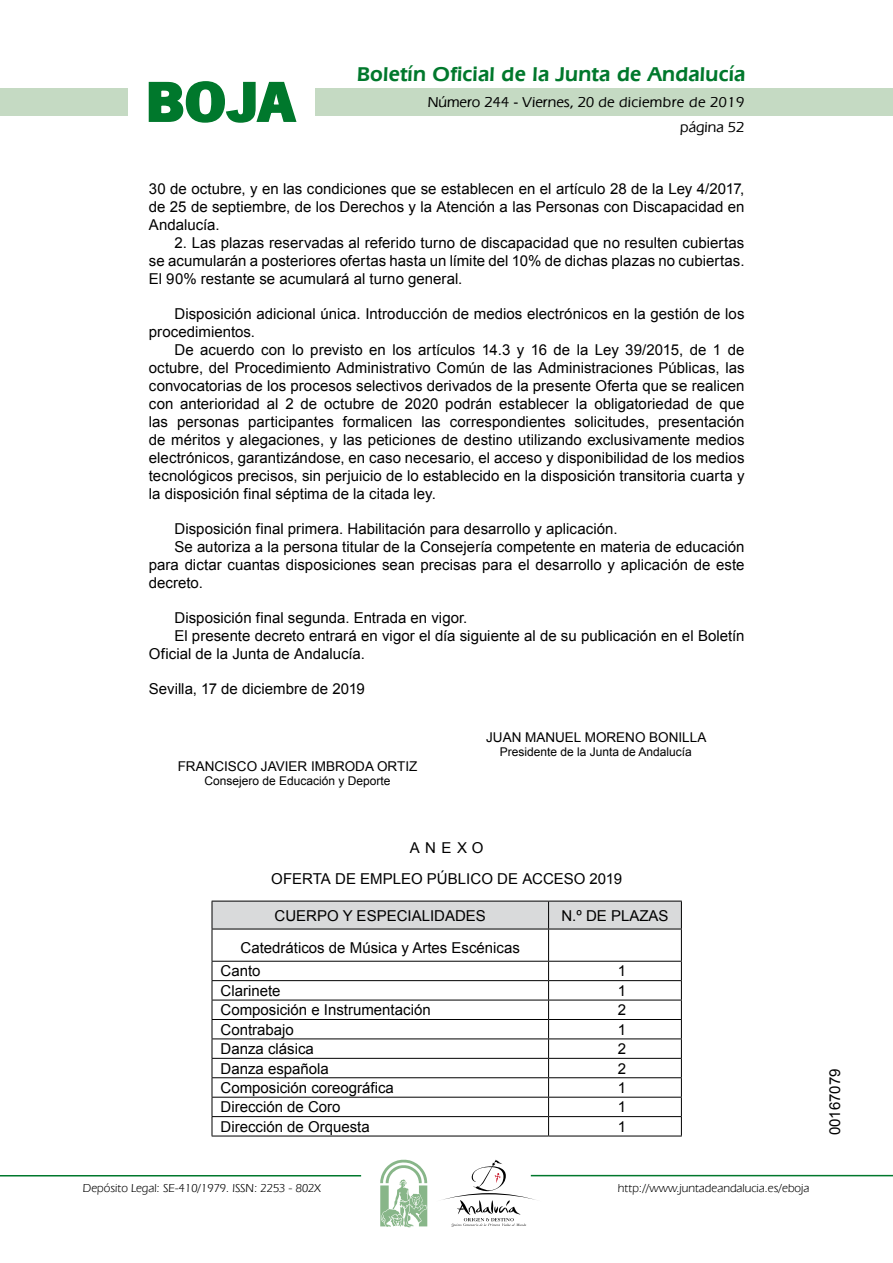
<style>
.page{position:relative;width:893px;height:1263px;background:#fff}
.page>*{position:absolute;margin:0;border:0;box-sizing:border-box;transform-origin:0 0}
.t1{font:700 57.75px "News Got T";color:#00782c;scale:1.14 1}
.t2{font:600 21px "Eras IT Cby BT";letter-spacing:.01em;color:#00782c}
.t3{font:15px/18px "Arial";color:#000;text-align:justify}
.t4{font:500 15px/24.5px "Eras IT Cby BT";color:#000;text-align:right}
.t5{font:13.5px "Arial";color:#000}
.t6{font:12px "Eras IT Cby BT";color:#000}
.t7{font:12px "Arial";color:#000}
</style>
<div class="page">
<div style="left:315px;top:88px;width:577px;height:28px;background:#c5dac3"></div>
<div style="left:0;top:88px;width:128px;height:28px;background:#c5dac3"></div>
<hr style="left:0;top:1175px;width:361px;height:2px;background:#00782c">
<hr style="left:531px;top:1175px;width:361px;height:1px;background:#00782c">
<svg style="left:148px;top:81px;width:149px;height:42px"></svg>
<svg style="left:380px;top:1159px;width:47px;height:68px"></svg>
<svg style="left:442px;top:1160px;width:100px;height:67px"></svg>
<svg style="left:212px;top:901px;width:470px;height:28px"></svg>
<hr style="left:212px;top:929px;width:336px;height:1px;background:#000">
<hr style="left:212px;top:929px;width:1px;height:32px;background:#000">
<hr style="left:548px;top:929px;width:133px;height:1px;background:#000">
<hr style="left:548px;top:929px;width:1px;height:32px;background:#000">
<hr style="left:681px;top:929px;width:1px;height:32px;background:#000">
<hr style="left:212px;top:961px;width:336px;height:1px;background:#000">
<hr style="left:548px;top:961px;width:133px;height:1px;background:#000">
<hr style="left:212px;top:980px;width:336px;height:1px;background:#000">
<hr style="left:548px;top:980px;width:133px;height:1px;background:#000">
<hr style="left:212px;top:1000px;width:336px;height:1px;background:#000">
<hr style="left:548px;top:1000px;width:133px;height:1px;background:#000">
<hr style="left:212px;top:1019px;width:336px;height:1px;background:#000">
<hr style="left:548px;top:1019px;width:133px;height:1px;background:#000">
<hr style="left:212px;top:1039px;width:336px;height:1px;background:#000">
<hr style="left:548px;top:1039px;width:133px;height:1px;background:#000">
<hr style="left:212px;top:1058px;width:336px;height:1px;background:#000">
<hr style="left:548px;top:1058px;width:133px;height:1px;background:#000">
<hr style="left:212px;top:1077px;width:336px;height:1px;background:#000">
<hr style="left:548px;top:1077px;width:133px;height:1px;background:#000">
<hr style="left:212px;top:1097px;width:336px;height:1px;background:#000">
<hr style="left:548px;top:1097px;width:133px;height:1px;background:#000">
<hr style="left:212px;top:1116px;width:336px;height:1px;background:#000">
<svg style="left:212px;top:962px;width:1px;height:174px"></svg>
<hr style="left:548px;top:1116px;width:133px;height:1px;background:#000">
<svg style="left:548px;top:962px;width:1px;height:174px"></svg>
<svg style="left:681px;top:962px;width:1px;height:174px"></svg>
<hr style="left:212px;top:1136px;width:336px;height:1px;background:#000">
<hr style="left:548px;top:1136px;width:133px;height:1px;background:#000">
<h1 class="t1" style="left:145px;top:68px;width:133px">BOJA</h1>
<h2 class="t2" style="left:357px;top:62px;width:390px">Boletín Oficial de la Junta de Andalucía</h2>
<p class="t4" style="left:428px;top:90px;width:318px">Número 244 - Viernes, 20 de diciembre de 2019 página 52</p>
<p class="t3" style="left:149px;top:180px;width:597px">30 de octubre, y en las condiciones que se establecen en el artículo 28 de la Ley 4/2017, de 25 de septiembre, de los Derechos y la Atención a las Personas con Discapacidad en Andalucía.</p>
<p class="t3" style="left:149px;top:234px;width:597px;text-indent:26px">2. Las plazas reservadas al referido turno de discapacidad que no resulten cubiertas se acumularán a posteriores ofertas hasta un límite del 10% de dichas plazas no cubiertas.<br>El 90% restante se acumulará al turno general.</p>
<p class="t3" style="left:149px;top:305px;width:597px;text-indent:26px">Disposición adicional única. Introducción de medios electrónicos en la gestión de los procedimientos.</p>
<p class="t3" style="left:149px;top:341px;width:597px;text-indent:26px">De acuerdo con lo previsto en los artículos 14.3 y 16 de la Ley 39/2015, de 1 de octubre, del Procedimiento Administrativo Común de las Administraciones Públicas, las convocatorias de los procesos selectivos derivados de la presente Oferta que se realicen con anterioridad al 2 de octubre de 2020 podrán establecer la obligatoriedad de que las personas participantes formalicen las correspondientes solicitudes, presentación de méritos y alegaciones, y las peticiones de destino utilizando exclusivamente medios electrónicos, garantizándose, en caso necesario, el acceso y disponibilidad de los medios tecnológicos precisos, sin perjuicio de lo establecido en la disposición transitoria cuarta y la disposición final séptima de la citada ley.</p>
<p class="t3" style="left:174px;top:520px;width:444px">Disposición final primera. Habilitación para desarrollo y aplicación.</p>
<p class="t3" style="left:174px;top:538px;width:571px">Se autoriza a la persona titular de la Consejería competente en materia de educación</p>
<p class="t3" style="left:149px;top:556px;width:597px">para dictar cuantas disposiciones sean precisas para el desarrollo y aplicación de este</p>
<p class="t3" style="left:149px;top:574px;width:55px">decreto.</p>
<p class="t3" style="left:174px;top:609px;width:294px">Disposición final segunda. Entrada en vigor.</p>
<p class="t3" style="left:174px;top:627px;width:571px">El presente decreto entrará en vigor el día siguiente al de su publicación en el Boletín</p>
<p class="t3" style="left:149px;top:645px;width:217px">Oficial de la Junta de Andalucía.</p>
<p class="t3" style="left:149px;top:680px;width:217px">Sevilla, 17 de diciembre de 2019</p>
<p class="t5" style="left:486px;top:728px;width:222px">JUAN MANUEL MORENO BONILLA</p>
<p class="t7" style="left:499px;top:744px;width:194px">Presidente de la Junta de Andalucía</p>
<p class="t5" style="left:178px;top:757px;width:241px">FRANCISCO JAVIER IMBRODA ORTIZ</p>
<p class="t7" style="left:204px;top:773px;width:188px">Consejero de Educación y Deporte</p>
<p class="t3" style="left:271px;top:832px;width:352px;line-height:30.8px;text-align:center">ANEXO<br>OFERTA DE EMPLEO PÚBLICO DE ACCESO 2019</p>
<p class="t3" style="left:274px;top:906px;width:213px">CUERPO Y ESPECIALIDADES</p>
<p class="t3" style="left:561px;top:906px;width:109px">N.º DE PLAZAS</p>
<p class="t3" style="left:220px;top:936px;width:301px;line-height:23.7px;text-indent:20px">Catedráticos de Música y Artes Escénicas<br>Canto</p>
<p class="t3" style="left:617px;top:962px;width:10px">1</p>
<p class="t3" style="left:220px;top:982px;width:62px">Clarinete</p>
<p class="t3" style="left:617px;top:982px;width:10px">1</p>
<p class="t3" style="left:220px;top:1001px;width:212px">Composición e Instrumentación</p>
<p class="t3" style="left:617px;top:1001px;width:10px">2</p>
<p class="t3" style="left:220px;top:1021px;width:75px">Contrabajo</p>
<p class="t3" style="left:617px;top:1021px;width:10px">1</p>
<p class="t3" style="left:220px;top:1040px;width:95px">Danza clásica</p>
<p class="t3" style="left:617px;top:1040px;width:10px">2</p>
<p class="t3" style="left:220px;top:1059px;width:110px">Danza española</p>
<p class="t3" style="left:617px;top:1059px;width:10px">2</p>
<p class="t3" style="left:220px;top:1079px;width:175px">Composición coreográfica</p>
<p class="t3" style="left:617px;top:1079px;width:10px">1</p>
<p class="t3" style="left:220px;top:1098px;width:122px">Dirección de Coro</p>
<p class="t3" style="left:617px;top:1098px;width:10px">1</p>
<p class="t3" style="left:220px;top:1118px;width:151px">Dirección de Orquesta</p>
<p class="t3" style="left:617px;top:1118px;width:10px">1</p>
<p class="t6" style="left:83px;top:1181px;width:239px">Depósito Legal: SE-410/1979. ISSN: 2253 - 802X</p>
<p class="t6" style="left:618px;top:1181px;width:193px">http://www.juntadeandalucia.es/eboja</p>
<p class="t3" style="left:826px;top:1135px;width:68px;rotate:-90deg">00167079</p>
</div>
